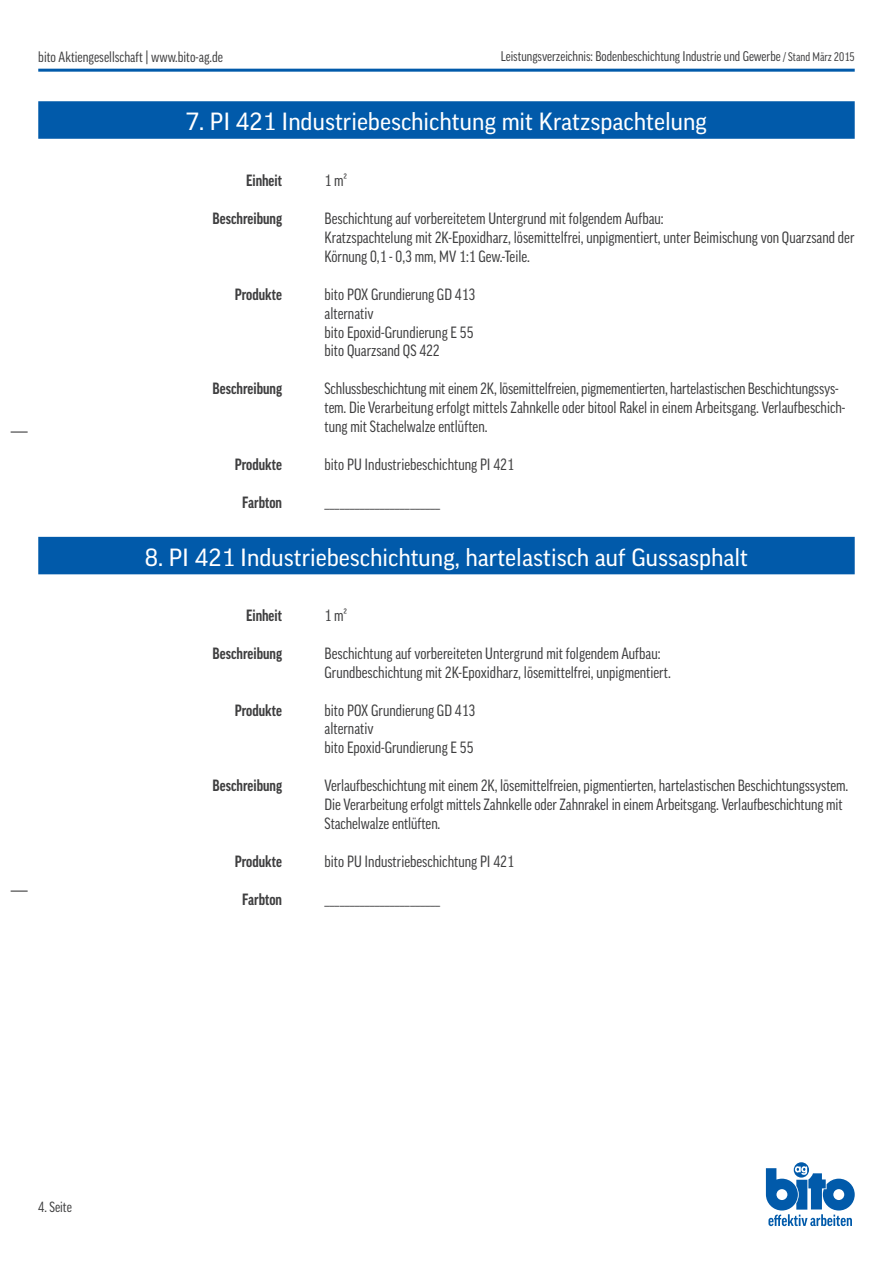
<style>
.page{position:relative;width:893px;height:1263px;background:#fff}
.page>*{position:absolute;margin:0;border:0;box-sizing:border-box;transform-origin:0 0}
.blauer_Balken{font:24px "Good Pro";color:#fff}
.Inhalt{font:condensed 15.75px/18.9px "Good Pro";color:#3e3e3f}
.Auflistung{font:700 condensed 15.75px "Good Pro";color:#3e3e3f}
.t1{font:condensed 14.25px "Good Pro";color:#3e3e3f}
.t2{font:condensed 13.5px "Good Pro";color:#3e3e3f}
.s1{font-size:12px}
</style>
<div class="page">
<hr style="left:38px;top:69px;width:817px;height:3px;background:#015aaa">
<svg style="left:11px;top:431px;width:17px;height:2px"></svg>
<svg style="left:11px;top:890px;width:17px;height:2px"></svg>
<svg style="left:794px;top:1162px;width:15px;height:15px"></svg>
<svg style="left:766px;top:1166px;width:89px;height:60px"></svg>
<div style="left:38px;top:101px;width:817px;height:38px;background:#015aaa"></div>
<div style="left:38px;top:537px;width:817px;height:37px;background:#015aaa"></div>
<p class="t1" style="left:38px;top:49px;width:186px">bito Aktiengesellschaft | www.bito-ag.de</p>
<p class="t2" style="left:501px;top:49px;width:355px">Leistungsverzeichnis: Bodenbeschichtung Industrie und Gewerbe <span class="s1">/ Stand März 2015</span></p>
<p class="blauer_Balken" style="left:186px;top:108px;width:522px">7. PI 421 Industriebeschichtung mit Kratzspachtelung</p>
<p class="Auflistung" style="left:246px;top:172px;width:38px">Einheit</p>
<p class="Auflistung" style="left:213px;top:210px;width:71px">Beschreibung</p>
<p class="Auflistung" style="left:235px;top:285px;width:49px">Produkte</p>
<p class="Auflistung" style="left:213px;top:380px;width:71px">Beschreibung</p>
<p class="Auflistung" style="left:235px;top:455px;width:49px">Produkte</p>
<p class="Auflistung" style="left:242px;top:493px;width:41px">Farbton</p>
<p class="Inhalt" style="left:325px;top:171px;width:24px">1 m²</p>
<p class="Inhalt" style="left:325px;top:209px;width:341px">Beschichtung auf vorbereitetem Untergrund mit folgendem Aufbau:</p>
<p class="Inhalt" style="left:325px;top:228px;width:531px">Kratzspachtelung mit 2K-Epoxidharz, lösemittelfrei, unpigmentiert, unter Beimischung von Quarzsand der</p>
<p class="Inhalt" style="left:325px;top:247px;width:207px">Körnung 0,1 - 0,3 mm, MV 1:1 Gew.-Teile.</p>
<p class="Inhalt" style="left:325px;top:285px;width:152px">bito POX Grundierung GD 413</p>
<p class="Inhalt" style="left:325px;top:304px;width:50px">alternativ</p>
<p class="Inhalt" style="left:325px;top:322px;width:150px">bito Epoxid-Grundierung E 55</p>
<p class="Inhalt" style="left:325px;top:341px;width:117px">bito Quarzsand QS 422</p>
<p class="Inhalt" style="left:325px;top:379px;width:522px">Schlussbeschichtung mit einem 2K, lösemittelfreien, pigmementierten, hartelastischen Beschichtungssys&shy;tem. Die Verarbeitung erfolgt mittels Zahnkelle oder bitool Rakel in einem Arbeitsgang. Verlaufbeschich&shy;tung mit Stachelwalze entlüften.</p>
<p class="Inhalt" style="left:325px;top:455px;width:191px">bito PU Industriebeschichtung PI 421</p>
<p class="Inhalt" style="left:325px;top:493px;width:117px">_______________________</p>
<p class="blauer_Balken" style="left:145px;top:543px;width:605px">8. PI 421 Industriebeschichtung, hartelastisch auf Gussasphalt</p>
<p class="t1" style="left:38px;top:1199px;width:35px">4. Seite</p>
<p class="Auflistung" style="left:246px;top:607px;width:38px">Einheit</p>
<p class="Auflistung" style="left:213px;top:644px;width:71px">Beschreibung</p>
<p class="Auflistung" style="left:235px;top:701px;width:49px">Produkte</p>
<p class="Auflistung" style="left:213px;top:777px;width:71px">Beschreibung</p>
<p class="Auflistung" style="left:235px;top:852px;width:49px">Produkte</p>
<p class="Auflistung" style="left:242px;top:890px;width:41px">Farbton</p>
<p class="Inhalt" style="left:325px;top:606px;width:24px">1 m²</p>
<p class="Inhalt" style="left:325px;top:644px;width:337px">Beschichtung auf vorbereiteten Untergrund mit folgendem Aufbau:</p>
<p class="Inhalt" style="left:325px;top:663px;width:348px">Grundbeschichtung mit 2K-Epoxidharz, lösemittelfrei, unpigmentiert.</p>
<p class="Inhalt" style="left:325px;top:700px;width:152px">bito POX Grundierung GD 413</p>
<p class="Inhalt" style="left:325px;top:719px;width:50px">alternativ</p>
<p class="Inhalt" style="left:325px;top:738px;width:150px">bito Epoxid-Grundierung E 55</p>
<p class="Inhalt" style="left:325px;top:776px;width:525px">Verlaufbeschichtung mit einem 2K, lösemittelfreien, pigmentierten, hartelastischen Beschichtungssystem.<br>Die Verarbeitung erfolgt mittels Zahnkelle oder Zahnrakel in einem Arbeitsgang. Verlaufbeschichtung mit<br>Stachelwalze entlüften.</p>
<p class="Inhalt" style="left:325px;top:852px;width:191px">bito PU Industriebeschichtung PI 421</p>
<p class="Inhalt" style="left:325px;top:889px;width:117px">_______________________</p>
</div>
